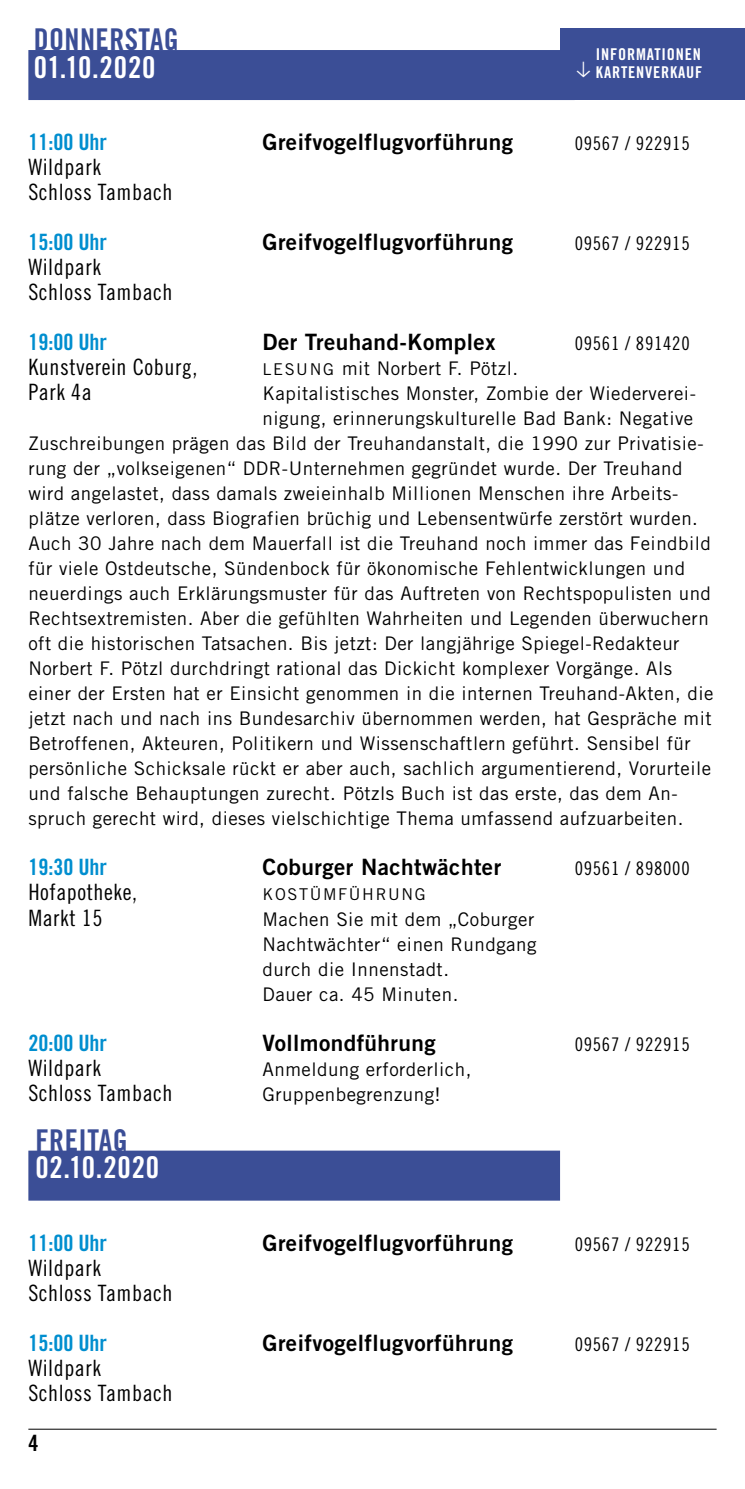
<style>
.page{position:relative;width:745px;height:1489px;background:#fff}
.page>*{position:absolute;margin:0;border:0;box-sizing:border-box;transform-origin:0 0}
.t1{font:30px "Trade Gothic LT Bold Cond Twenty";letter-spacing:.025em;color:#fff}
.t2{font:30px "Trade Gothic LT Bold Cond Twenty";letter-spacing:.015em;color:#3b4e96}
.t3{font:22.5px/25px "Trade Gothic LT Cond Eighteen";letter-spacing:.025em;color:#000}
.t4{font:22.5px "Trade Gothic LT Bold Two";letter-spacing:.02em;color:#000}
.t5{font:22.5px "Trade Gothic LT Bold Cond Twenty";color:#008ecf}
.t6{font:22.5px "Trade Gothic LT Bold Cond Twenty";color:#000}
.t7{font:18.75px/25px "Trade Gothic LT";letter-spacing:.025em;color:#000}
.t8{font:18.75px "Trade Gothic LT Cond Eighteen";letter-spacing:.04em;color:#000}
.t9{font:16.25px "Trade Gothic LT Bold Cond Twenty";letter-spacing:.05em;color:#fff}
.t10{font:16.25px "Trade Gothic LT";letter-spacing:.1em;color:#000}
</style>
<div class="page">
<div style="left:559px;top:28px;width:185px;height:72px;background:#3b4e96"></div>
<hr style="left:28px;top:1428px;width:688px;height:1px;background:#000">
<div style="left:28px;top:50px;width:546px;height:50px;background:#3b4e96"></div>
<div style="left:28px;top:1150px;width:531px;height:50px;background:#3b4e96"></div>
<h1 class="t2" style="left:28px;top:21px;width:152px">DONNERSTAG</h1>
<h1 class="t1" style="left:34px;top:49px;width:123px">01.10.2020</h1>
<p class="t9" style="left:595px;top:44px;width:106px">INFORMATIONEN</p>
<p class="t9" style="left:574px;top:62px;width:126px">▲ KARTENVERKAUF</p>
<p class="t5" style="left:28px;top:128px;width:80px">11:00 UHR</p>
<p class="t4" style="left:262px;top:128px;width:252px">Greifvogelflugvorführung</p>
<p class="t8" style="left:574px;top:132px;width:116px">09567 / 922915</p>
<p class="t3" style="left:28px;top:154px;width:146px">Wildpark<br>Schloss Tambach</p>
<p class="t5" style="left:28px;top:228px;width:80px">15:00 UHR</p>
<p class="t4" style="left:262px;top:228px;width:252px">Greifvogelflugvorführung</p>
<p class="t8" style="left:574px;top:232px;width:116px">09567 / 922915</p>
<p class="t3" style="left:28px;top:254px;width:146px">Wildpark<br>Schloss Tambach</p>
<p class="t5" style="left:28px;top:328px;width:80px">19:00 UHR</p>
<p class="t4" style="left:262px;top:328px;width:234px">Der Treuhand-Komplex</p>
<p class="t8" style="left:574px;top:332px;width:116px">09561 / 891420</p>
<p class="t3" style="left:28px;top:354px;width:170px">Kunstverein Coburg,</p>
<p class="t10" style="left:262px;top:359px;width:24px">Lesung</p>
<p class="t7" style="left:342px;top:356px;width:177px">mit Norbert F. Pötzl.</p>
<p class="t3" style="left:28px;top:379px;width:65px">Park 4a</p>
<p class="t7" style="left:262px;top:381px;width:434px">Kapitalistisches Monster, Zombie der Wiederverei-</p>
<p class="t7" style="left:262px;top:406px;width:432px">nigung, erinnerungskulturelle Bad Bank: Negative</p>
<p class="t7" style="left:28px;top:431px;width:676px">Zuschreibungen prägen das Bild der Treuhandanstalt, die 1990 zur Privatisie-</p>
<p class="t7" style="left:28px;top:456px;width:655px">rung der „volkseigenen“ DDR-Unternehmen gegründet wurde. Der Treuhand</p>
<p class="t7" style="left:28px;top:481px;width:651px">wird angelastet, dass damals zweieinhalb Millionen Menschen ihre Arbeits-</p>
<p class="t7" style="left:28px;top:506px;width:670px">plätze verloren, dass Biografien brüchig und Lebensentwürfe zerstört wurden.</p>
<p class="t7" style="left:28px;top:531px;width:683px">Auch 30 Jahre nach dem Mauerfall ist die Treuhand noch immer das Feindbild</p>
<p class="t7" style="left:28px;top:556px;width:658px">für viele Ostdeutsche, Sündenbock für ökonomische Fehlentwicklungen und</p>
<p class="t7" style="left:28px;top:581px;width:683px">neuerdings auch Erklärungsmuster für das Auftreten von Rechtspopulisten und</p>
<p class="t7" style="left:28px;top:606px;width:681px">Rechtsextremisten. Aber die gefühlten Wahrheiten und Legenden überwuchern</p>
<p class="t7" style="left:28px;top:631px;width:652px">oft die historischen Tatsachen. Bis jetzt: Der langjährige Spiegel-Redakteur</p>
<p class="t7" style="left:28px;top:656px;width:644px">Norbert F. Pötzl durchdringt rational das Dickicht komplexer Vorgänge. Als</p>
<p class="t7" style="left:28px;top:681px;width:686px">einer der Ersten hat er Einsicht genommen in die internen Treuhand-Akten, die</p>
<p class="t7" style="left:28px;top:706px;width:684px">jetzt nach und nach ins Bundesarchiv übernommen werden, hat Gespräche mit</p>
<p class="t7" style="left:28px;top:731px;width:663px">Betroffenen, Akteuren, Politikern und Wissenschaftlern geführt. Sensibel für</p>
<p class="t7" style="left:28px;top:756px;width:683px">persönliche Schicksale rückt er aber auch, sachlich argumentierend, Vorurteile</p>
<p class="t7" style="left:28px;top:781px;width:650px">und falsche Behauptungen zurecht. Pötzls Buch ist das erste, das dem An-</p>
<p class="t7" style="left:28px;top:805px;width:656px">spruch gerecht wird, dieses vielschichtige Thema umfassend aufzuarbeiten.</p>
<p class="t5" style="left:28px;top:853px;width:80px">19:30 UHR</p>
<p class="t4" style="left:262px;top:853px;width:240px">Coburger Nachtwächter</p>
<p class="t8" style="left:574px;top:857px;width:116px">09561 / 898000</p>
<p class="t3" style="left:28px;top:879px;width:110px">Hofapotheke,</p>
<p class="t10" style="left:262px;top:884px;width:25px">Kost</p>
<p class="t10" style="left:309px;top:884px;width:66px">ümführung</p>
<p class="t3" style="left:28px;top:904px;width:75px">Markt 15</p>
<p class="t7" style="left:262px;top:906px;width:275px">Machen Sie mit dem „Coburger<br>Nachtwächter“ einen Rundgang durch die Innenstadt.<br>Dauer ca. 45 Minuten.</p>
<p class="t5" style="left:28px;top:1028px;width:80px">20:00 UHR</p>
<p class="t4" style="left:262px;top:1028px;width:175px">Vollmondführung</p>
<p class="t8" style="left:574px;top:1032px;width:116px">09567 / 922915</p>
<p class="t3" style="left:28px;top:1054px;width:74px">Wildpark</p>
<p class="t7" style="left:262px;top:1056px;width:210px">Anmeldung erforderlich,</p>
<p class="t3" style="left:28px;top:1079px;width:146px">Schloss Tambach</p>
<p class="t7" style="left:262px;top:1081px;width:180px">Gruppenbegrenzung!</p>
<h1 class="t2" style="left:35px;top:1121px;width:94px">FREITAG</h1>
<h1 class="t1" style="left:35px;top:1149px;width:125px">02.10.2020</h1>
<p class="t5" style="left:28px;top:1228px;width:80px">11:00 UHR</p>
<p class="t4" style="left:262px;top:1228px;width:252px">Greifvogelflugvorführung</p>
<p class="t8" style="left:574px;top:1232px;width:116px">09567 / 922915</p>
<p class="t3" style="left:28px;top:1254px;width:146px">Wildpark<br>Schloss Tambach</p>
<p class="t5" style="left:28px;top:1328px;width:80px">15:00 UHR</p>
<p class="t4" style="left:262px;top:1328px;width:252px">Greifvogelflugvorführung</p>
<p class="t8" style="left:574px;top:1332px;width:116px">09567 / 922915</p>
<p class="t3" style="left:28px;top:1354px;width:146px">Wildpark<br>Schloss Tambach</p>
<p class="t6" style="left:28px;top:1428px;width:11px">4</p>
</div>
